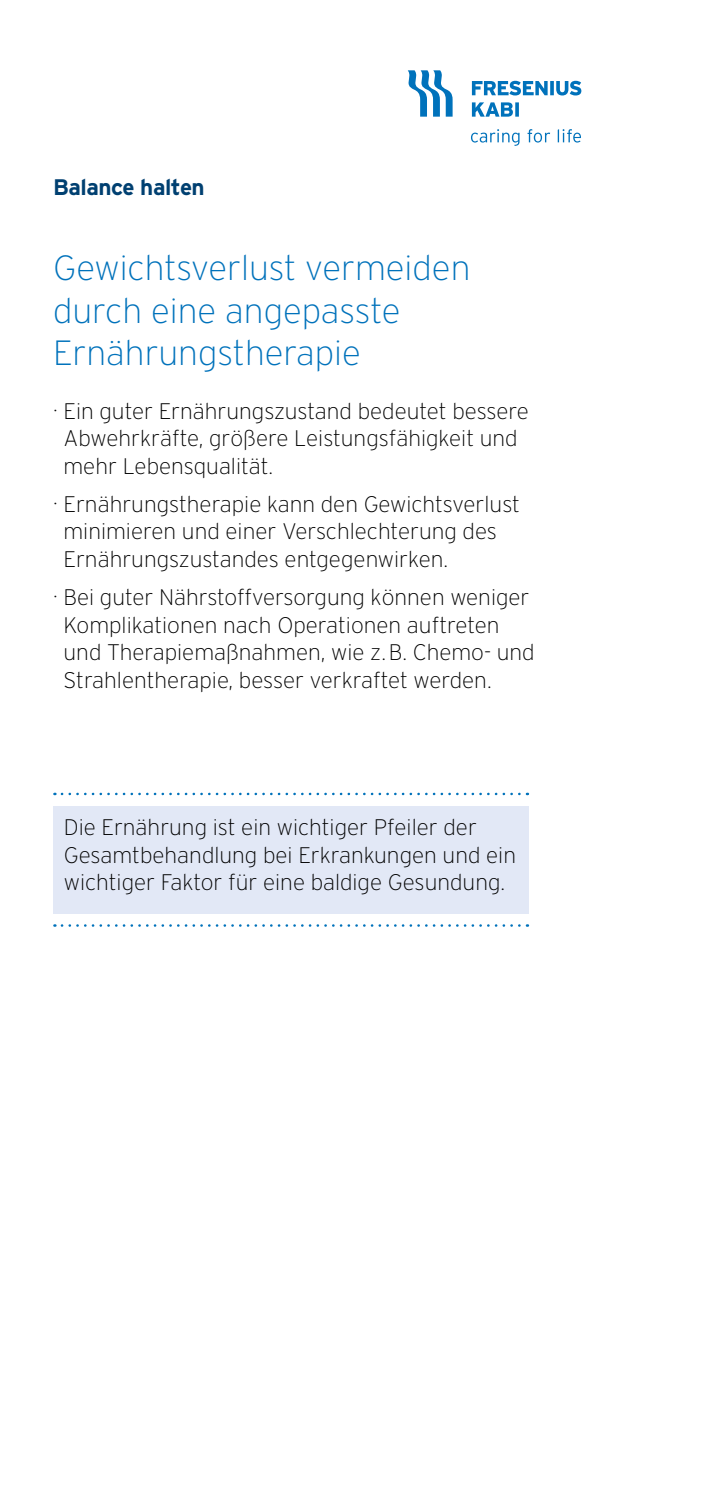
<style>
.page{position:relative;width:709px;height:1489px;background:#fff}
.page>*{position:absolute;margin:0;border:0;box-sizing:border-box;transform-origin:0 0}
.t1{font:200 35px/42.5px "Interstate";color:#0072bb}
.t2{font:200 22.5px/27.5px "Interstate";color:#000}
.t3{font:700 22.5px "Interstate";letter-spacing:-.02em;color:#004071}
</style>
<div class="page">
<div style="left:53px;top:806px;width:475px;height:107px;background:#e2e8f6"></div>
<svg style="left:62px;top:792px;width:466px;height:3px"></svg>
<svg style="left:62px;top:924px;width:466px;height:2px"></svg>
<svg style="left:407px;top:70px;width:45px;height:47px"></svg>
<svg style="left:472px;top:102px;width:47px;height:15px"></svg>
<svg style="left:472px;top:81px;width:109px;height:14px"></svg>
<svg style="left:471px;top:129px;width:110px;height:17px"></svg>
<p class="t3" style="left:53px;top:175px;width:153px">Balance halten</p>
<p class="t1" style="left:53px;top:247px;width:419px">Gewichtsverlust vermeiden durch eine angepasste<br>Ernährungstherapie</p>
<p class="t2" style="left:64px;top:397px;width:467px;text-indent:-10px">· Ein guter Ernährungszustand bedeutet bessere<br>Abwehrkräfte, größere Leistungsfähigkeit und mehr Lebensqualität.</p>
<p class="t2" style="left:64px;top:490px;width:458px;text-indent:-10px">· Ernährungstherapie kann den Gewichtsverlust minimieren und einer Verschlechterung des<br>Ernährungszustandes entgegenwirken.</p>
<p class="t2" style="left:64px;top:583px;width:472px;text-indent:-10px">· Bei guter Nährstoffversorgung können weniger Komplikationen nach Operationen auftreten und Therapiemaßnahmen, wie z.B. Chemo- und Strahlentherapie, besser verkraftet werden.</p>
<p class="t2" style="left:64px;top:813px;width:454px">Die Ernährung ist ein wichtiger Pfeiler der<br>Gesamtbehandlung bei Erkrankungen und ein wichtiger Faktor für eine baldige Gesundung.</p>
</div>
